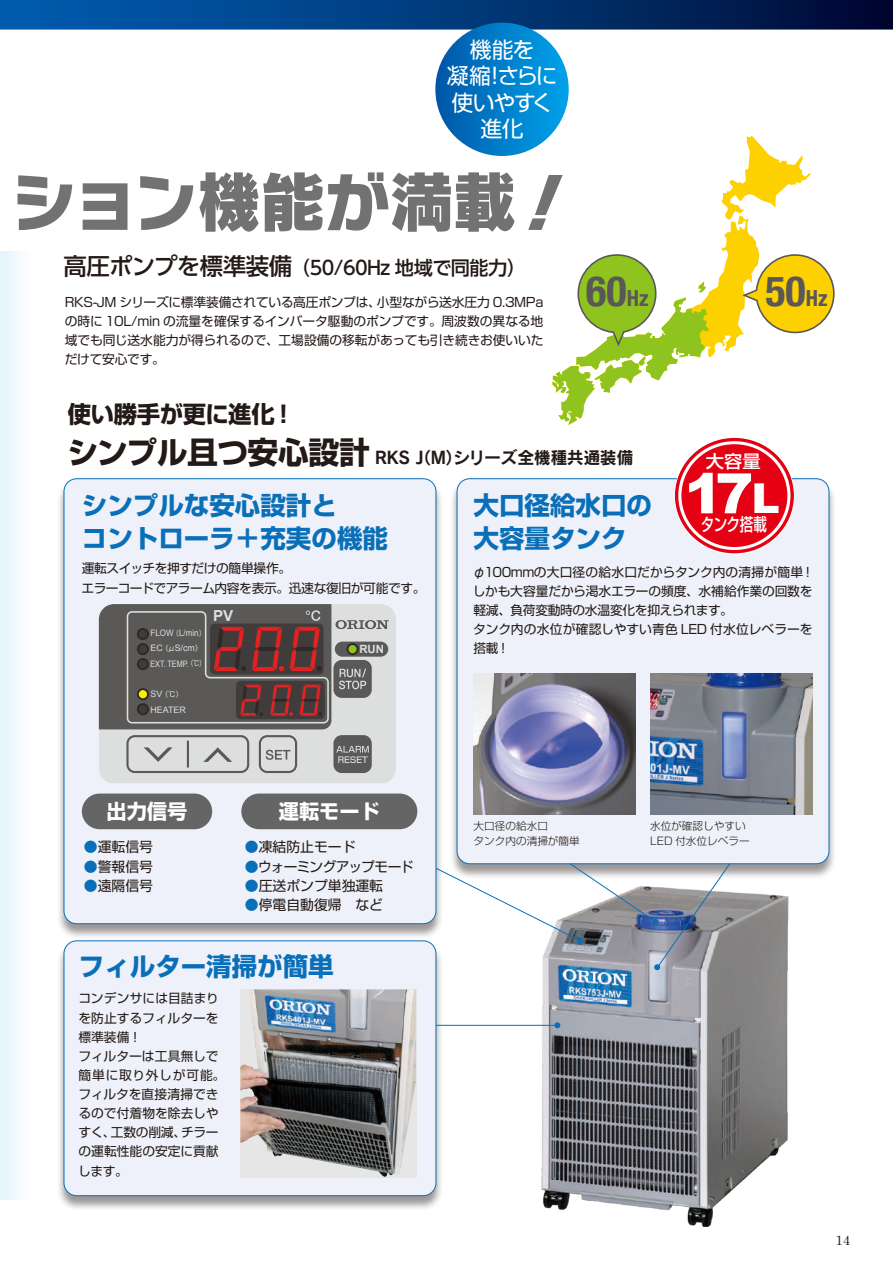
<style>
.page{position:relative;width:893px;height:1263px;background:#fff}
.page>*{position:absolute;margin:0;border:0;box-sizing:border-box;transform-origin:0 0}
.t1{font:65.85px "Rodin NTLG Pro EB";letter-spacing:-.03em;color:#727272}
.t2{font:900 55.65px "Arial";color:#fff}
.t3{font:700 condensed 42px "Helvetica Neue";color:#595857}
.t4{font:900 41.25px "Arial";color:#fff}
.t5{font:700 25.5px/33px "Shin Go Pro";color:#096fb8}
.t6{font:700 23.4px "Shin Go Pro";letter-spacing:-.02em;color:#231916}
.t7{font:21.9px/26.4px "Shin Go Pro";letter-spacing:-.05em;color:#fff;text-align:center}
.t8{font:700 20.25px "Shin Go Pro";color:#fff}
.t9{font:500 19.2px "UD Shin Go Pr 6 N";letter-spacing:-.03em;color:#231916}
.t10{font:500 17.7px "Shin Go Pro";letter-spacing:-.02em;color:#fff;scale:.77 1}
.t11{font:500 17.7px "Shin Go Pro";letter-spacing:-.02em;color:#fff}
.t12{font:16.95px "Rodin Pro B";letter-spacing:-.03em;color:#231916}
.t13{font:700 15.15px "Arial";color:#dddede}
.t14{font:13.8px "Shin Go Pro";color:#231916}
.t15{font:13.8px "Shin Go Pro";letter-spacing:-.065em;color:#231916}
.t16{font:13.5px "Century Schoolbook";color:#231916}
.t17{font:12.75px/19.2px "Shin Go Pro";letter-spacing:-.01em;color:#231916}
.t18{font:12.75px/19.2px "Shin Go Pro";letter-spacing:-.035em;color:#231916}
.t19{font:700 11.4px "Arial";color:#dddede}
.t20{font:300 10.65px/14.9px "Shin Go Pro";color:#231916}
.t21{font:8.85px "Arial";color:#dddede}
.t22{font:8.85px "Arial";color:#dddede;scale:.81 1}
.t23{font:8.85px "Arial";color:#dddede;scale:.9 1}
.t24{font:7.35px "Shin Go Pro";color:#dddede}
.s1{font-size:23.4px}
.s2{font-size:22.2px}
.s3{font-family:"Shin Go Pro";font-weight:700;font-size:30.9px}
.s4{font-family:"Shin Go Pro";font-size:7.35px}
.s5{font-family:"Arial";font-size:8.85px}
.s6{color:#096fb8}
</style>
<div class="page">
<img style="left:541px;top:892px;width:247px;height:334px">
<div style="left:0;top:251px;width:56px;height:948px;background:linear-gradient(to right,#e9f6fd,#fff)"></div>
<svg style="left:0;top:0;width:893px;height:99px"></svg>
<div style="left:57px;top:480px;width:386px;height:460px;background:#231916;opacity:.45"></div>
<div style="left:64px;top:479px;width:372px;height:445px;background:#eef1f9;border-radius:13px"></div>
<div style="left:57px;top:942px;width:386px;height:270px;background:#231916;opacity:.45"></div>
<div style="left:64px;top:941px;width:372px;height:255px;background:#eef1f9;border-radius:13px"></div>
<div style="left:64px;top:940px;width:372px;height:256px;border:1px solid #096fb8;border-radius:13px"></div>
<div style="left:450px;top:480px;width:386px;height:400px;background:#231916;opacity:.45"></div>
<div style="left:457px;top:479px;width:372px;height:385px;background:#eef1f9;border-radius:13px"></div>
<div style="left:435px;top:23px;width:134px;height:133px;background:linear-gradient(to right,#0359a9,#03a3ea);border-radius:67px"></div>
<img style="left:474px;top:674px;width:162px;height:140px">
<img style="left:240px;top:989px;width:176px;height:189px">
<img style="left:650px;top:674px;width:162px;height:140px">
<svg style="left:99px;top:607px;width:297px;height:177px;background:#dbdcdd"></svg>
<div style="left:334px;top:736px;width:37px;height:36px;background:#5a5958;border-radius:7px"></div>
<div style="left:333px;top:735px;width:39px;height:38px;border:2px solid #5a5958;border-radius:7px"></div>
<svg style="left:336px;top:746px;width:33px;height:17px"></svg>
<div style="left:259px;top:735px;width:38px;height:38px;border:2px solid #5a5958;border-radius:7px"></div>
<div style="left:126px;top:735px;width:123px;height:38px;border:2px solid #5a5958;border-radius:7px"></div>
<hr style="left:187px;top:741px;width:2px;height:26px;background:#5a5958">
<svg style="left:203px;top:747px;width:29px;height:15px"></svg>
<svg style="left:144px;top:747px;width:29px;height:15px"></svg>
<svg style="left:266px;top:750px;width:24px;height:10px"></svg>
<svg style="left:99px;top:604px;width:290px;height:125px;background:#736666"></svg>
<div style="left:137px;top:628px;width:12px;height:12px;background:#312927;border-radius:50%"></div>
<div style="left:139px;top:630px;width:8px;height:8px;background:#403c3c;border-radius:50%"></div>
<div style="left:335px;top:642px;width:53px;height:15px;background:#5a5958;border-radius:8px"></div>
<svg style="left:346px;top:643px;width:13px;height:12px"></svg>
<div style="left:348px;top:645px;width:9px;height:8px;background:#8fc41f;border-radius:50%"></div>
<div style="left:137px;top:643px;width:12px;height:12px;background:#312927;border-radius:50%"></div>
<div style="left:139px;top:645px;width:8px;height:8px;background:#403c3c;border-radius:50%"></div>
<div style="left:137px;top:658px;width:12px;height:12px;background:#312927;border-radius:50%"></div>
<div style="left:139px;top:660px;width:8px;height:8px;background:#403c3c;border-radius:50%"></div>
<svg style="left:137px;top:688px;width:12px;height:12px"></svg>
<div style="left:139px;top:690px;width:8px;height:8px;background:#fcee01;border-radius:50%"></div>
<div style="left:137px;top:703px;width:12px;height:12px;background:#312927;border-radius:50%"></div>
<div style="left:139px;top:705px;width:8px;height:8px;background:#403c3c;border-radius:50%"></div>
<div style="left:82px;top:793px;width:130px;height:36px;background:#666565;border-radius:18px"></div>
<div style="left:241px;top:793px;width:176px;height:36px;background:#666565;border-radius:18px"></div>
<svg style="left:675px;top:437px;width:119px;height:118px"></svg>
<svg style="left:435px;top:863px;width:296px;height:107px"></svg>
<svg style="left:554px;top:1022px;width:6px;height:6px"></svg>
<hr style="left:436px;top:1025px;width:121px;height:1px;background:#096fb8">
<svg style="left:709px;top:135px;width:102px;height:223px"></svg>
<svg style="left:740px;top:253px;width:95px;height:81px"></svg>
<svg style="left:552px;top:254px;width:157px;height:171px"></svg>
<h3 class="t7" style="left:447px;top:34px;width:112px">機能を<br>凝縮！さらに使いやすく進化</h3>
<h1 class="t1" style="left:11px;top:156px;width:569px">ション機能が満載！</h1>
<h3 class="t9" style="left:63px;top:252px;width:464px"><span class="s1">高圧ポンプを標準装備</span>（50/60Hz 地域で同能力）</h3>
<p class="t17" style="left:65px;top:291px;width:480px;text-align:justify">RKS-JM シリーズに標準装備されている高圧ポンプは、小型ながら送水圧力 0.3MPaの時に 10L/min の流量を確保するインバータ駆動のポンプです。周波数の異なる地域でも同じ送水能力が得られるので、工場設備の移転があっても引き続きお使いいただけて安心です。</p>
<h3 class="t3" style="left:586px;top:256px;width:64px">60<span class="s2">Hz</span></h3>
<h3 class="t3" style="left:765px;top:256px;width:64px">50<span class="s2">Hz</span></h3>
<h3 class="t6" style="left:68px;top:395px;width:229px">使い勝手が更に進化！</h3>
<h3 class="t12" style="left:67px;top:446px;width:568px"><span class="s3">シンプル且つ安心設計</span> RKS J（M）シリーズ全機種共通装備</h3>
<h3 class="t5" style="left:82px;top:486px;width:308px">シンプルな安心設計と<br>コントローラ＋充実の機能</h3>
<h3 class="t5" style="left:474px;top:486px;width:180px">大口径給水口の大容量タンク</h3>
<h3 class="t11" style="left:706px;top:446px;width:56px">大容量</h3>
<h2 class="t2" style="left:684px;top:453px;width:71px">17</h2>
<h3 class="t10" style="left:701px;top:510px;width:88px">タンク搭載</h3>
<h3 class="t4" style="left:751px;top:469px;width:30px">L</h3>
<p class="t18" style="left:82px;top:557px;width:345px">運転スイッチを押すだけの簡単操作。<br>エラーコードでアラーム内容を表示。迅速な復旧が可能です。</p>
<p class="t23" style="left:151px;top:627px;width:62px">FLOW <span class="s4">（</span>L/min<span class="s4">）</span></p>
<p class="t21" style="left:151px;top:642px;width:53px">EC <span class="s4">（μ</span>S/cm<span class="s4">）</span></p>
<p class="t22" style="left:151px;top:658px;width:69px">EXT. TEMP. <span class="s4">（℃）</span></p>
<p class="t24" style="left:151px;top:688px;width:34px"><span class="s5">SV</span> （℃）</p>
<p class="t21" style="left:151px;top:704px;width:37px">HEATER</p>
<p class="t13" style="left:213px;top:606px;width:22px">PV</p>
<p class="t19" style="left:359px;top:642px;width:26px">RUN</p>
<p class="t17" style="left:473px;top:561px;width:343px">φ100mmの大口径の給水口だからタンク内の清掃が簡単！しかも大容量だから渇水エラーの頻度、水補給作業の回数を軽減、負荷変動時の水温変化を抑えられます。<br>タンク内の水位が確認しやすい青色 LED 付水位レベラーを搭載！</p>
<h3 class="t8" style="left:107px;top:795px;width:82px">出力信号</h3>
<h3 class="t8" style="left:279px;top:795px;width:102px">運転モード</h3>
<p class="t14" style="left:84px;top:836px;width:71px"><span class="s6">●</span>運転信号</p>
<p class="t14" style="left:84px;top:855px;width:71px"><span class="s6">●</span>警報信号</p>
<p class="t14" style="left:84px;top:874px;width:71px"><span class="s6">●</span>遠隔信号</p>
<p class="t14" style="left:245px;top:836px;width:112px"><span class="s6">●</span>凍結防止モード</p>
<p class="t15" style="left:245px;top:855px;width:170px"><span class="s6">●</span>ウォーミングアップモード</p>
<p class="t14" style="left:245px;top:874px;width:140px"><span class="s6">●</span>圧送ポンプ単独運転</p>
<p class="t14" style="left:245px;top:893px;width:140px"><span class="s6">●</span>停電自動復帰　など</p>
<h3 class="t5" style="left:79px;top:947px;width:257px">フィルター清掃が簡単</h3>
<p class="t17" style="left:78px;top:987px;width:149px">コンデンサには目詰まりを防止するフィルターを標準装備！<br>フィルターは工具無しで簡単に取り外しが可能。フィルタを直接清掃できるので付着物を除去しやすく、工数の削減、チラーの運転性能の安定に貢献します。</p>
<p class="t20" style="left:474px;top:817px;width:108px">大口径の給水口<br>タンク内の清掃が簡単</p>
<p class="t20" style="left:650px;top:817px;width:101px">水位が確認しやすい<br>LED 付水位レベラー</p>
<p class="t16" style="left:835px;top:1231px;width:17px">14</p>
</div>
